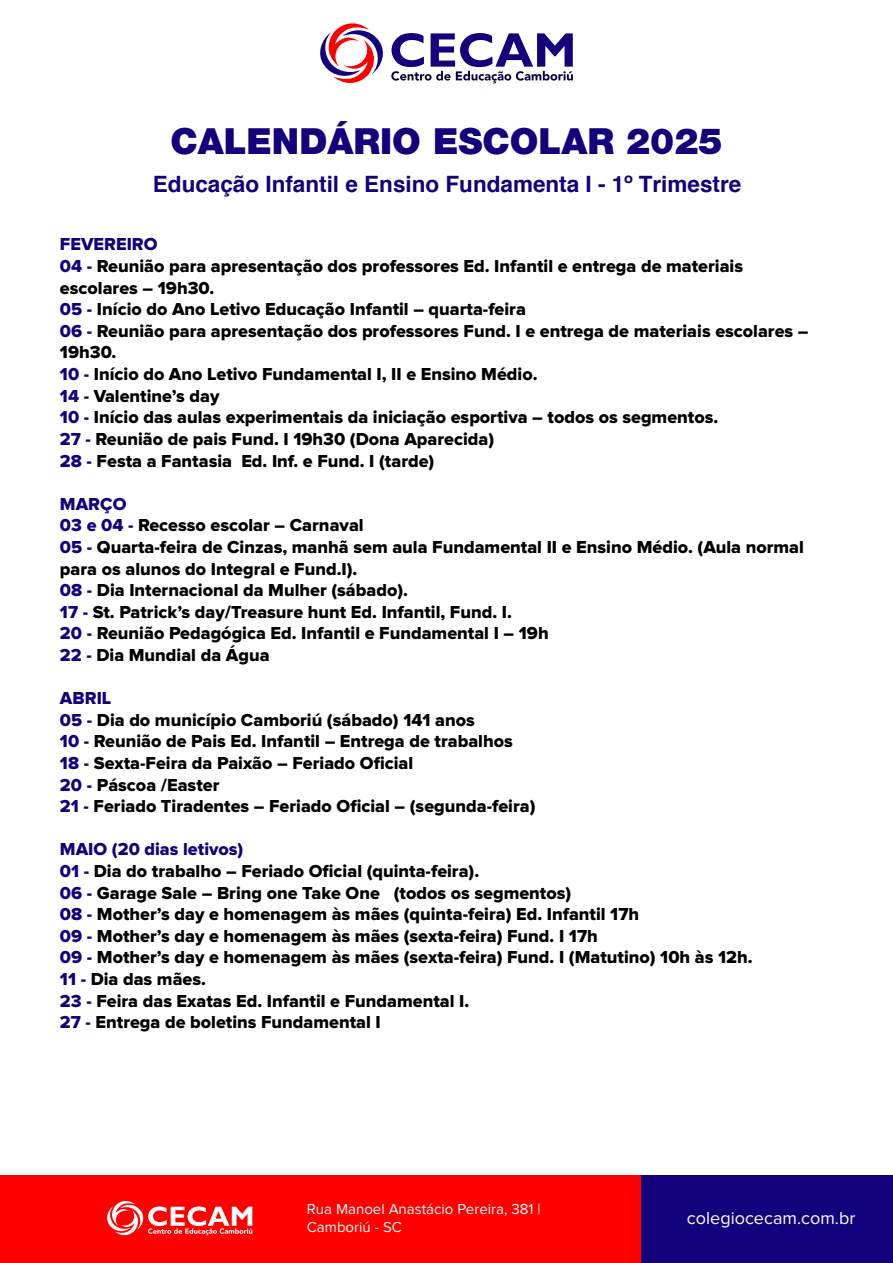
<style>
.page{position:relative;width:893px;height:1263px;background:#fff}
.page>*{position:absolute;margin:0;border:0;box-sizing:border-box;transform-origin:0 0}
.t1{font:900 36.15px "Helvetica Neue LT Std";color:#13007c}
.t2{font:700 22.5px "Helvetica";color:#13007c}
.t3{font:18px/21.6px "Proxima Nova Extrabld";color:#000}
.t4{font:18px "Proxima Nova";color:#fff}
.t5{font:15px/18px "Proxima Nova";color:#fff}
.s1{color:#13007c}
</style>
<div class="page">
<div style="left:0;top:1175px;width:642px;height:88px;background:#f00"></div>
<div style="left:642px;top:1175px;width:251px;height:88px;background:#13007c"></div>
<svg style="left:320px;top:23px;width:253px;height:61px"></svg>
<svg style="left:107px;top:1201px;width:145px;height:35px"></svg>
<h1 class="t1" style="left:170px;top:119px;width:554px">CALENDÁRIO ESCOLAR 2025</h1>
<p class="t2" style="left:153px;top:166px;width:590px">Educação Infantil e Ensino Fundamenta I - 1º Trimestre</p>
<p class="t3" style="left:60px;top:234px;width:750px"><span class="s1">FEVEREIRO<br>04 -</span> Reunião para apresentação dos professores Ed. Infantil e entrega de materiais escolares – 19h30.<br><span class="s1">05 -</span> Início do Ano Letivo Educação Infantil – quarta-feira<br><span class="s1">06 -</span> Reunião para apresentação dos professores Fund. I e entrega de materiais escolares – 19h30.<br><span class="s1">10 -</span> Início do Ano Letivo Fundamental I, II e Ensino Médio.<br><span class="s1">14 -</span> Valentine’s day<br><span class="s1">10 -</span> Início das aulas experimentais da iniciação esportiva – todos os segmentos.<br><span class="s1">27 -</span> Reunião de pais Fund. I 19h30 (Dona Aparecida)<br><span class="s1">28 -</span> Festa a Fantasia Ed. Inf. e Fund. I (tarde)</p>
<p class="t3" style="left:60px;top:494px;width:745px"><span class="s1">MARÇO<br>03 e 04 -</span> Recesso escolar – Carnaval<br><span class="s1">05 -</span> Quarta-feira de Cinzas, manhã sem aula Fundamental II e Ensino Médio. (Aula normal para os alunos do Integral e Fund.I).<br><span class="s1">08 -</span> Dia Internacional da Mulher (sábado).<br><span class="s1">17 -</span> St. Patrick’s day/Treasure hunt Ed. Infantil, Fund. I.<br><span class="s1">20 -</span> Reunião Pedagógica Ed. Infantil e Fundamental I – 19h<br><span class="s1">22 -</span> Dia Mundial da Água</p>
<p class="t3" style="left:60px;top:688px;width:477px"><span class="s1">ABRIL<br>05 -</span> Dia do município Camboriú (sábado) 141 anos<br><span class="s1">10 -</span> Reunião de Pais Ed. Infantil – Entrega de trabalhos <span class="s1">18 -</span> Sexta-Feira da Paixão – Feriado Oficial<br><span class="s1">20 -</span> Páscoa /Easter<br><span class="s1">21 -</span> Feriado Tiradentes – Feriado Oficial – (segunda-feira)</p>
<p class="t3" style="left:60px;top:839px;width:694px"><span class="s1">MAIO (20 dias letivos)<br>01 -</span> Dia do trabalho – Feriado Oficial (quinta-feira).<br><span class="s1">06 -</span> Garage Sale – Bring one Take One (todos os segmentos)<br><span class="s1">08 -</span> Mother’s day e homenagem às mães (quinta-feira) Ed. Infantil 17h<br><span class="s1">09 -</span> Mother’s day e homenagem às mães (sexta-feira) Fund. I 17h<br><span class="s1">09 -</span> Mother’s day e homenagem às mães (sexta-feira) Fund. I (Matutino) 10h às 12h.<br><span class="s1">11 -</span> Dia das mães.<br><span class="s1">23 -</span> Feira das Exatas Ed. Infantil e Fundamental I.<br><span class="s1">27 -</span> Entrega de boletins Fundamental I</p>
<p class="t5" style="left:307px;top:1201px;width:235px">Rua Manoel Anastácio Pereira, 381 |<br>Camboriú - SC</p>
<p class="t4" style="left:687px;top:1210px;width:170px">colegiocecam.com.br</p>
</div>
